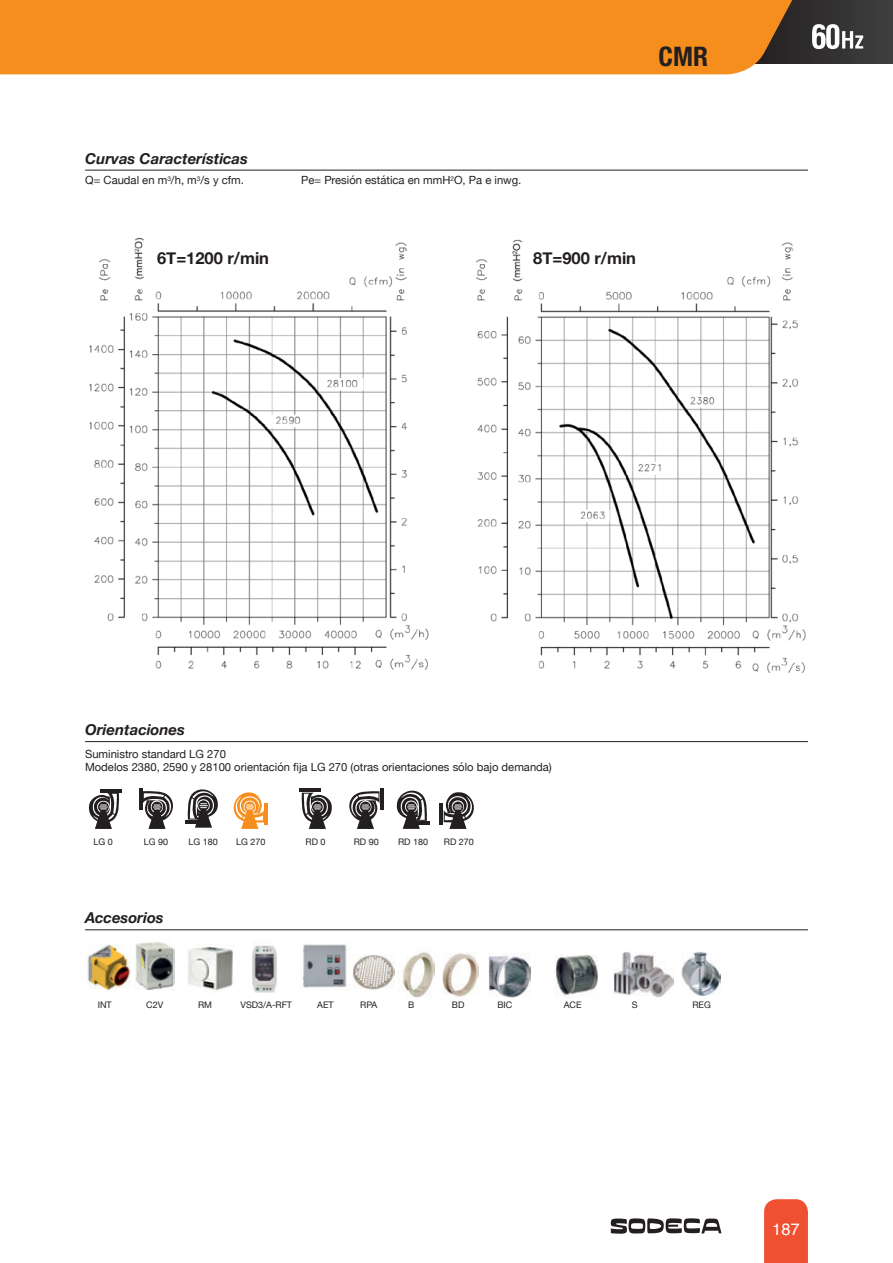
<style>
.page{position:relative;width:893px;height:1263px;background:#fff}
.page>*{position:absolute;margin:0;border:0;box-sizing:border-box;transform-origin:0 0}
.t1{font:700 condensed 27px "Helvetica Neue";color:#231f20}
.Titol_Grafica_THT{font:700 16.5px "Helvetica Neue";color:#231f20}
.t2{font:16.5px "Helvetica";color:#fff}
.SUBTITOL{font:italic 700 15px "Helvetica Neue";color:#231f20}
.TEXT_SUBTITOL8PT{font:11.25px "Helvetica Neue";color:#231f20}
.TEXT_SUBTITOL8PT-2{font:9px "Helvetica Neue";color:#231f20}
</style>
<div class="page">
<div style="left:753px;top:0;width:140px;height:64px;background:#3a393a"></div>
<svg style="left:611px;top:1218px;width:110px;height:16px"></svg>
<div style="left:764px;top:1199px;width:44px;height:64px;background:#ef5032"></div>
<div style="left:0;top:0;width:817px;height:74px;background:#f68e1e"></div>
<svg style="left:812px;top:24px;width:51px;height:25px"></svg>
<img style="left:89px;top:237px;width:717px;height:436px">
<hr style="left:85px;top:170px;width:723px;height:1px;background:#231f20">
<hr style="left:85px;top:741px;width:723px;height:1px;background:#231f20">
<hr style="left:100px;top:789px;width:21px;height:3px;background:#231f20">
<svg style="left:89px;top:793px;width:30px;height:36px"></svg>
<hr style="left:139px;top:789px;width:3px;height:21px;background:#231f20">
<svg style="left:143px;top:791px;width:30px;height:38px"></svg>
<hr style="left:265px;top:803px;width:3px;height:22px;background:#f68e1e">
<svg style="left:233px;top:792px;width:31px;height:37px"></svg>
<hr style="left:299px;top:789px;width:22px;height:3px;background:#231f20">
<svg style="left:301px;top:793px;width:31px;height:36px"></svg>
<hr style="left:380px;top:789px;width:3px;height:21px;background:#231f20">
<svg style="left:349px;top:791px;width:31px;height:38px"></svg>
<hr style="left:440px;top:803px;width:3px;height:22px;background:#231f20">
<svg style="left:444px;top:792px;width:30px;height:37px"></svg>
<hr style="left:185px;top:820px;width:22px;height:3px;background:#231f20">
<svg style="left:187px;top:789px;width:31px;height:39px"></svg>
<hr style="left:408px;top:821px;width:21px;height:4px;background:#231f20">
<svg style="left:396px;top:790px;width:31px;height:39px"></svg>
<hr style="left:85px;top:929px;width:723px;height:1px;background:#231f20">
<img style="left:352px;top:955px;width:42px;height:35px">
<img style="left:402px;top:952px;width:32px;height:45px">
<img style="left:555px;top:954px;width:43px;height:41px">
<img style="left:681px;top:952px;width:39px;height:44px">
<img style="left:613px;top:952px;width:60px;height:45px">
<img style="left:488px;top:953px;width:42px;height:45px">
<img style="left:442px;top:953px;width:36px;height:44px">
<img style="left:135px;top:942px;width:40px;height:48px">
<img style="left:302px;top:944px;width:45px;height:44px">
<img style="left:188px;top:947px;width:45px;height:44px">
<img style="left:252px;top:945px;width:25px;height:48px">
<div style="left:157px;top:248px;width:159px;height:22px;background:#fff"></div>
<div style="left:533px;top:248px;width:159px;height:22px;background:#fff"></div>
<img style="left:87px;top:945px;width:44px;height:46px">
<p class="t1" style="left:658px;top:40px;width:51px">CMR</p>
<p class="SUBTITOL" style="left:85px;top:146px;width:164px">Curvas Características</p>
<p class="TEXT_SUBTITOL8PT" style="left:85px;top:172px;width:160px">Q= Caudal en m<sup>3</sup>/h, m<sup>3</sup>/s y cfm.</p>
<p class="TEXT_SUBTITOL8PT" style="left:301px;top:172px;width:222px">Pe= Presión estática en mmH<sup>2</sup>O, Pa e inwg.</p>
<p class="Titol_Grafica_THT" style="left:157px;top:245px;width:113px">6T=1200 r/min</p>
<p class="Titol_Grafica_THT" style="left:533px;top:245px;width:104px">8T=900 r/min</p>
<p class="SUBTITOL" style="left:85px;top:718px;width:102px">Orientaciones</p>
<p class="TEXT_SUBTITOL8PT" style="left:85px;top:745px;width:142px">Suministro standard LG 270</p>
<p class="TEXT_SUBTITOL8PT" style="left:85px;top:759px;width:468px">Modelos 2380, 2590 y 28100 orientación fija LG 270 (otras orientaciones sólo bajo demanda)</p>
<p class="TEXT_SUBTITOL8PT-2" style="left:93px;top:835px;width:21px">LG 0</p>
<p class="TEXT_SUBTITOL8PT-2" style="left:144px;top:835px;width:26px">LG 90</p>
<p class="TEXT_SUBTITOL8PT-2" style="left:189px;top:835px;width:31px">LG 180</p>
<p class="TEXT_SUBTITOL8PT-2" style="left:236px;top:835px;width:31px">LG 270</p>
<p class="TEXT_SUBTITOL8PT-2" style="left:306px;top:835px;width:22px">RD 0</p>
<p class="TEXT_SUBTITOL8PT-2" style="left:354px;top:835px;width:27px">RD 90</p>
<p class="TEXT_SUBTITOL8PT-2" style="left:398px;top:835px;width:32px">RD 180</p>
<p class="TEXT_SUBTITOL8PT-2" style="left:444px;top:835px;width:32px">RD 270</p>
<p class="SUBTITOL" style="left:85px;top:906px;width:80px">Accesorios</p>
<p class="TEXT_SUBTITOL8PT-2" style="left:98px;top:998px;width:15px">INT</p>
<p class="TEXT_SUBTITOL8PT-2" style="left:146px;top:998px;width:19px">C2V</p>
<p class="TEXT_SUBTITOL8PT-2" style="left:198px;top:998px;width:16px">RM</p>
<p class="TEXT_SUBTITOL8PT-2" style="left:240px;top:998px;width:53px">VSD3/A-RFT</p>
<p class="TEXT_SUBTITOL8PT-2" style="left:317px;top:998px;width:18px">AET</p>
<p class="TEXT_SUBTITOL8PT-2" style="left:360px;top:998px;width:19px">RPA</p>
<p class="TEXT_SUBTITOL8PT-2" style="left:408px;top:998px;width:8px">B</p>
<p class="TEXT_SUBTITOL8PT-2" style="left:452px;top:998px;width:14px">BD</p>
<p class="TEXT_SUBTITOL8PT-2" style="left:497px;top:998px;width:16px">BIC</p>
<p class="TEXT_SUBTITOL8PT-2" style="left:564px;top:998px;width:19px">ACE</p>
<p class="TEXT_SUBTITOL8PT-2" style="left:632px;top:998px;width:7px">S</p>
<p class="TEXT_SUBTITOL8PT-2" style="left:692px;top:998px;width:20px">REG</p>
<h2 class="t2" style="left:772px;top:1216px;width:29px">187</h2>
</div>
